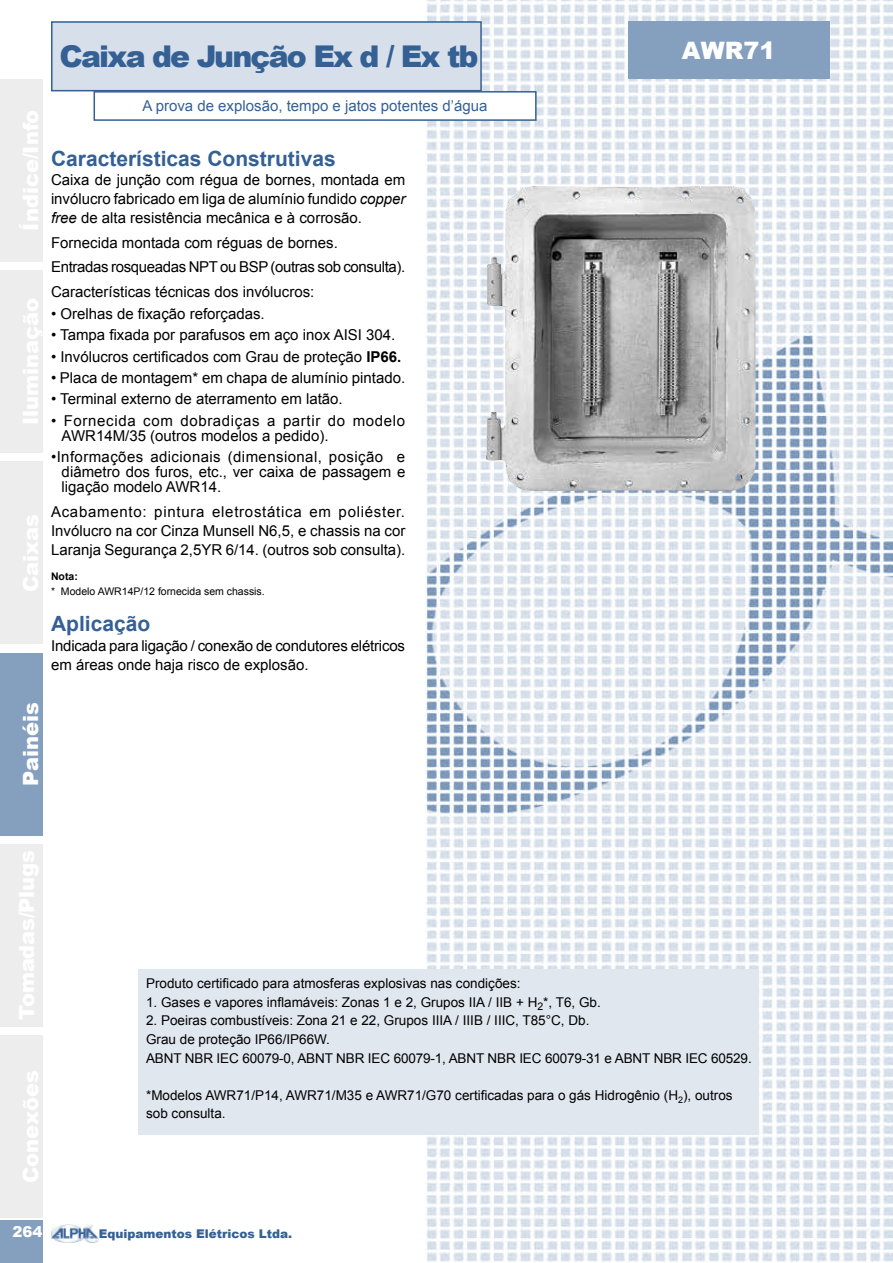
<style>
.page{position:relative;width:893px;height:1263px;background:#fff}
.page>*{position:absolute;margin:0;border:0;box-sizing:border-box;transform-origin:0 0}
.t1{font:900 30px "Arial";letter-spacing:-.06em;color:#346094}
.t2{font:900 24px "Arial";color:#fff}
.t3{font:700 21px "Arial";color:#346094}
.t4{font:900 21px "Arial";color:#fff}
.t5{font:15px/18.8px "Arial";color:#000;text-align:justify}
.t6{font:15px/15px "Arial";letter-spacing:.045em;color:#000}
.t7{font:15px "Arial";color:#346094}
.t8{font:900 15px "Arial";color:#fff}
.t9{font:13.5px/18.8px "Arial";color:#000}
.t10{font:900 12px "Arial";color:#346094}
.t11{font:10.5px "Arial";color:#000}
.t12{font:700 10.5px "Arial";color:#000}
.s1{font-style:italic}
.s2{font-weight:700}
</style>
<div class="page">
<div style="left:0;top:1220px;width:43px;height:43px;background:#85a0bf"></div>
<img style="left:51px;top:1225px;width:48px;height:17px">
<div style="left:0;top:79px;width:43px;height:183px;background:#ededed"></div>
<div style="left:0;top:270px;width:43px;height:183px;background:#ededed"></div>
<div style="left:0;top:461px;width:43px;height:183px;background:#ededed"></div>
<div style="left:0;top:653px;width:43px;height:182px;background:#85a0bf"></div>
<div style="left:0;top:844px;width:43px;height:183px;background:#ededed"></div>
<div style="left:0;top:1035px;width:43px;height:183px;background:#ededed"></div>
<img style="left:425px;top:0;width:468px;height:1262px">
<div style="left:51px;top:21px;width:431px;height:70px;background:#d6dfea;border:2px solid #346094"></div>
<div style="left:94px;top:91px;width:443px;height:30px;background:#fff;border:2px solid #346094"></div>
<div style="left:628px;top:21px;width:201px;height:58px;background:#85a0bf"></div>
<div style="left:138px;top:969px;width:620px;height:166px;background:#e1e7ef"></div>
<img style="left:486px;top:185px;width:270px;height:306px">
<h1 class="t1" style="left:60px;top:35px;width:421px">Caixa de Junção Ex d / Ex tb</h1>
<p class="t7" style="left:142px;top:96px;width:347px">A prova de explosão, tempo e jatos potentes d’água</p>
<h3 class="t4" style="left:16px;top:786px;width:85px;rotate:-90deg">Painéis</h3>
<h3 class="t3" style="left:51px;top:145px;width:286px">Características Construtivas</h3>
<p class="t5" style="left:51px;top:171px;width:356px">Caixa de junção com régua de bornes, montada em invólucro fabricado em liga de alumínio fundido <span class="s1">copper free</span> de alta resistência mecânica e à corrosão.</p>
<p class="t5" style="left:51px;top:230px;width:356px;line-height:24.8px;text-align:left">Fornecida montada com réguas de bornes.<br>Entradas rosqueadas NPT ou BSP (outras sob consulta).<br>Características técnicas dos invólucros:</p>
<p class="t5" style="left:51px;top:304px;width:215px">• Orelhas de fixação reforçadas.</p>
<p class="t5" style="left:51px;top:326px;width:346px">• Tampa fixada por parafusos em aço inox AISI 304.</p>
<p class="t5" style="left:51px;top:347px;width:352px">• Invólucros certificados com Grau de proteção <span class="s2">IP66.</span></p>
<p class="t5" style="left:51px;top:368px;width:356px">• Placa de montagem* em chapa de alumínio pintado.</p>
<p class="t5" style="left:51px;top:390px;width:293px">• Terminal externo de aterramento em latão.</p>
<p class="t6" style="left:62px;top:413px;width:345px;text-indent:-11px">• Fornecida com dobradiças a partir do modelo<br>AWR14M/35 (outros modelos a pedido).</p>
<p class="t5" style="left:62px;top:449px;width:345px;line-height:15px;text-indent:-11px">•Informações adicionais (dimensional, posição e diâmetro dos furos, etc., ver caixa de passagem e ligação modelo AWR14.</p>
<p class="t5" style="left:51px;top:503px;width:356px">Acabamento: pintura eletrostática em poliéster.<br>Invólucro na cor Cinza Munsell N6,5, e chassis na cor Laranja Segurança 2,5YR 6/14. (outros sob consulta).</p>
<p class="t12" style="left:51px;top:569px;width:28px">Nota:</p>
<p class="t11" style="left:51px;top:584px;width:215px">* Modelo AWR14P/12 fornecida sem chassis.</p>
<h3 class="t3" style="left:51px;top:610px;width:101px">Aplicação</h3>
<p class="t5" style="left:51px;top:636px;width:356px">Indicada para ligação / conexão de condutores elétricos em áreas onde haja risco de explosão.</p>
<h2 class="t2" style="left:682px;top:33px;width:95px">AWR71</h2>
<p class="t9" style="left:146px;top:974px;width:376px">Produto certificado para atmosferas explosivas nas condições:</p>
<p class="t9" style="left:146px;top:993px;width:456px">1. Gases e vapores inflamáveis: Zonas 1 e 2, Grupos IIA / IIB + H<sub>2</sub>*, T6, Gb.</p>
<p class="t9" style="left:146px;top:1011px;width:607px">2. Poeiras combustíveis: Zona 21 e 22, Grupos IIIA / IIIB / IIIC, T85°C, Db.<br>Grau de proteção IP66/IP66W.<br>ABNT NBR IEC 60079-0, ABNT NBR IEC 60079-1, ABNT NBR IEC 60079-31 e ABNT NBR IEC 60529.</p>
<p class="t9" style="left:146px;top:1086px;width:588px;line-height:18px">*Modelos AWR71/P14, AWR71/M35 e AWR71/G70 certificadas para o gás Hidrogênio (H<sub>2</sub>), outros sob consulta.</p>
<p class="t8" style="left:13px;top:1220px;width:31px">264</p>
<p class="t10" style="left:99px;top:1224px;width:195px">Equipamentos Elétricos Ltda.</p>
</div>
